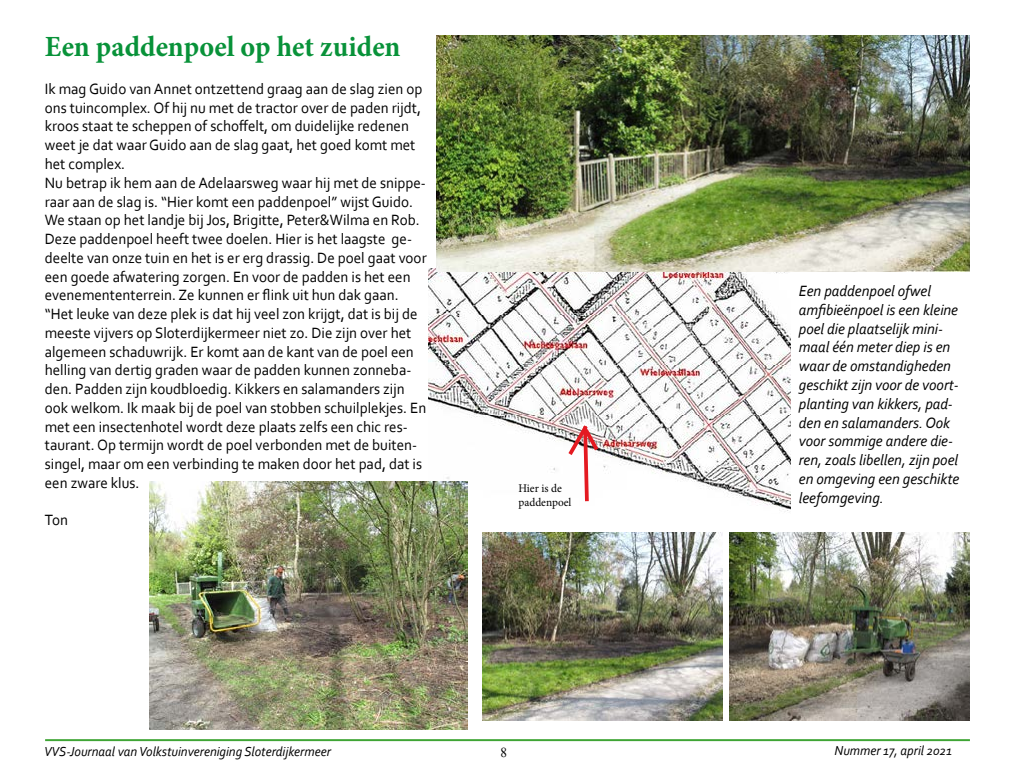
<style>
.page{position:relative;width:1024px;height:768px;background:#fff}
.page>*{position:absolute;margin:0;border:0;box-sizing:border-box;transform-origin:0 0}
.t1{font:700 29.3px "Minion Pro";color:#089239;scale:.96 1}
.t2{font:15.6px/18.8px "Corbel";color:#000;scale:.96 1}
.t3{font:italic 15.6px/18.8px "Corbel";color:#000;scale:.96 1}
.t4{font:italic 13.7px "Corbel";color:#000;scale:.96 1}
.t5{font:13.7px "Times New Roman";color:#000;scale:.96 1}
.t6{font:11.7px/14.1px "Minion Pro";color:#000;scale:.96 1}
</style>
<div class="page">
<img style="left:429px;top:268px;width:361px;height:243px">
<hr style="left:45px;top:739px;width:925px;height:2px;background:#3fa535">
<img style="left:436px;top:35px;width:534px;height:236px">
<img style="left:149px;top:481px;width:319px;height:249px">
<img style="left:482px;top:533px;width:241px;height:187px">
<img style="left:730px;top:533px;width:240px;height:187px">
<svg style="left:565px;top:421px;width:37px;height:84px"></svg>
<h1 class="t1" style="left:45px;top:26px;width:372px">Een paddenpoel op het zuiden</h1>
<p class="t2" style="left:45px;top:79px;width:399px">Ik mag Guido van Annet ontzettend graag aan de slag zien op ons tuincomplex. Of hij nu met de tractor over de paden rijdt, kroos staat te scheppen of schoffelt, om duidelijke redenen weet je dat waar Guido aan de slag gaat, het goed komt met het complex.<br>Nu betrap ik hem aan de Adelaarsweg waar hij met de snippe&shy;raar aan de slag is. “Hier komt een paddenpoel” wijst Guido.<br>We staan op het landje bij Jos, Brigitte, Peter&amp;Wilma en Rob.<br>Deze paddenpoel heeft twee doelen. Hier is het laagste ge&shy;deelte van onze tuin en het is er erg drassig. De poel gaat voor een goede afwatering zorgen. En voor de padden is het een evenemententerrein. Ze kunnen er flink uit hun dak gaan. “Het leuke van deze plek is dat hij veel zon krijgt, dat is bij de meeste vijvers op Sloterdijkermeer niet zo. Die zijn over het algemeen schaduwrijk. Er komt aan de kant van de poel een helling van dertig graden waar de padden kunnen zonneba&shy;den. Padden zijn koudbloedig. Kikkers en salamanders zijn ook welkom. Ik maak bij de poel van stobben schuilplekjes. En met een insectenhotel wordt deze plaats zelfs een chic res&shy;taurant. Op termijn wordt de poel verbonden met de buiten&shy;singel, maar om een verbinding te maken door het pad, dat is een zware klus.</p>
<p class="t2" style="left:45px;top:510px;width:26px">Ton</p>
<p class="t6" style="left:519px;top:481px;width:57px">Hier is de paddenpoel</p>
<p class="t3" style="left:799px;top:281px;width:169px">Een paddenpoel ofwel amfibieënpoel is een kleine poel die plaatselijk mini&shy;maal één meter diep is en waar de omstandigheden geschikt zijn voor de voort&shy;planting van kikkers, pad&shy;den en salamanders. Ook voor sommige andere die&shy;ren, zoals libellen, zijn poel en omgeving een geschikte leefomgeving.</p>
<p class="t4" style="left:44px;top:743px;width:300px">VVS-Journaal van Volkstuinvereniging Sloterdijkermeer</p>
<p class="t4" style="left:835px;top:742px;width:124px">Nummer 17, april 2021</p>
<p class="t5" style="left:500px;top:743px;width:8px">8</p>
</div>
